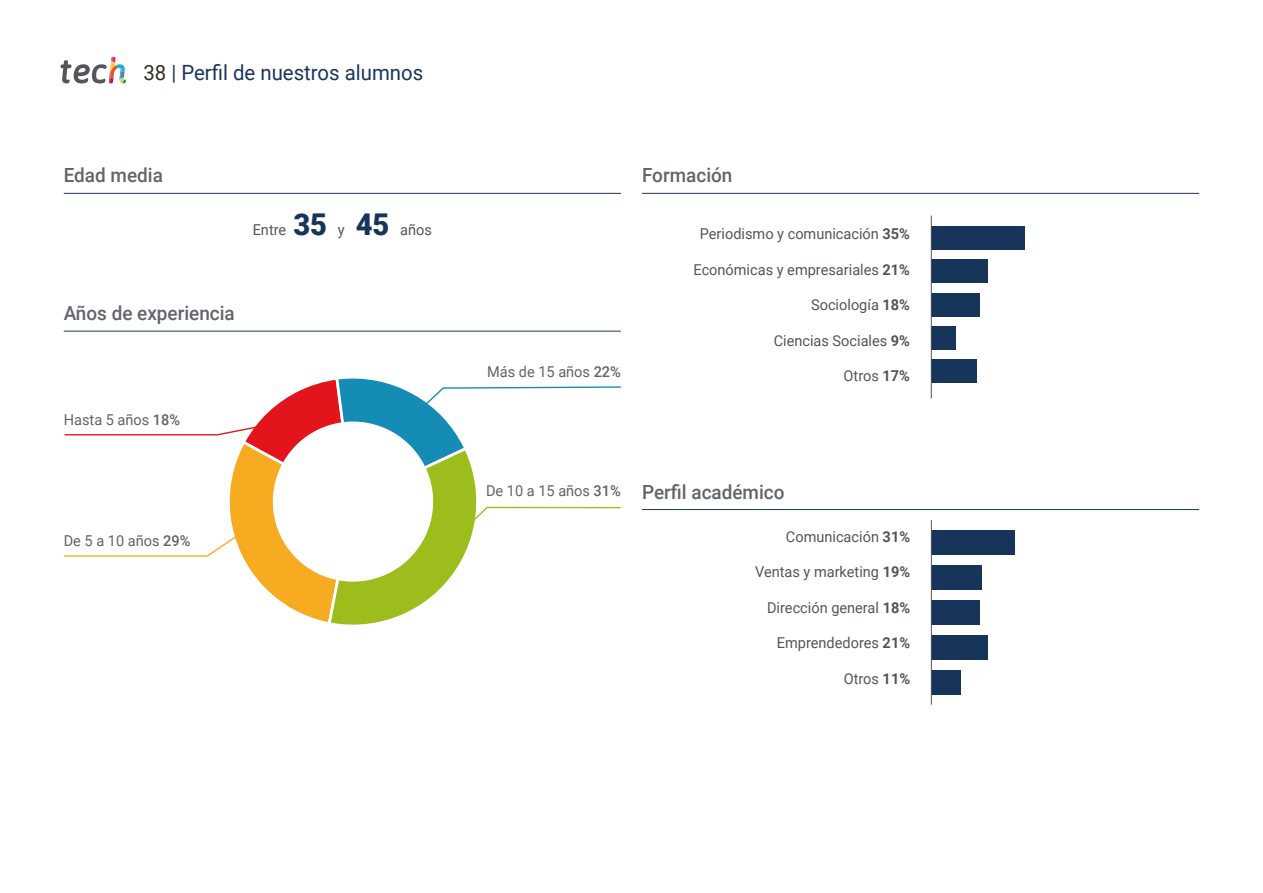
<style>
.page{position:relative;width:1263px;height:893px;background:#fff}
.page>*{position:absolute;margin:0;border:0;box-sizing:border-box;transform-origin:0 0}
.t1{font:21px "Roboto";color:#1a355c}
.t2{font:500 19.5px "Roboto";color:#61646a}
.t3{font:15px "Roboto";color:#52555b}
.t4{font:15px "Roboto";color:#636363}
.s1{color:#312e20}
.s2{font-weight:900;font-size:30px;color:#17355b}
.s3{font-weight:500}
.s4{font-weight:700}
</style>
<div class="page">
<svg style="left:61px;top:57px;width:65px;height:27px"></svg>
<hr style="left:64px;top:193px;width:557px;height:1px;background:#17355b">
<hr style="left:64px;top:331px;width:557px;height:1px;background:#17355b">
<hr style="left:642px;top:509px;width:557px;height:1px;background:#17355b">
<div style="left:931px;top:530px;width:83px;height:25px;background:#17355b"></div>
<div style="left:931px;top:565px;width:51px;height:25px;background:#17355b"></div>
<div style="left:931px;top:600px;width:48px;height:25px;background:#17355b"></div>
<div style="left:931px;top:635px;width:56px;height:25px;background:#17355b"></div>
<div style="left:931px;top:670px;width:30px;height:24px;background:#17355b"></div>
<hr style="left:931px;top:520px;width:1px;height:185px;background:#52555b">
<hr style="left:642px;top:193px;width:557px;height:1px;background:#17355b">
<div style="left:931px;top:226px;width:94px;height:24px;background:#17355b"></div>
<div style="left:931px;top:259px;width:56px;height:24px;background:#17355b"></div>
<div style="left:931px;top:293px;width:48px;height:23px;background:#17355b"></div>
<div style="left:931px;top:326px;width:24px;height:24px;background:#17355b"></div>
<div style="left:931px;top:359px;width:46px;height:24px;background:#17355b"></div>
<hr style="left:931px;top:216px;width:1px;height:182px;background:#52555b">
<svg style="left:64px;top:378px;width:557px;height:247px"></svg>
<h1 class="t1" style="left:144px;top:57px;width:281px"><span class="s1">38</span> | Perfil de nuestros alumnos</h1>
<h2 class="t2" style="left:64px;top:161px;width:101px">Edad media</h2>
<p class="t3" style="left:253px;top:219px;width:181px">Entre <span class="s2">35</span> y <span class="s2">45</span> años</p>
<h2 class="t2" style="left:64px;top:300px;width:173px">Años de experiencia</h2>
<p class="t4" style="left:64px;top:409px;width:118px">Hasta 5 años <span class="s3">18%</span></p>
<p class="t4" style="left:64px;top:530px;width:128px">De 5 a 10 años <span class="s3">29%</span></p>
<h2 class="t2" style="left:642px;top:161px;width:92px">Formación</h2>
<p class="t3" style="left:700px;top:224px;width:212px">Periodismo y comunicación <span class="s4">35%</span></p>
<p class="t3" style="left:693px;top:259px;width:218px">Económicas y empresariales <span class="s4">21%</span></p>
<p class="t3" style="left:811px;top:295px;width:100px">Sociología <span class="s4">18%</span></p>
<p class="t3" style="left:774px;top:330px;width:138px">Ciencias Sociales <span class="s4">9%</span></p>
<p class="t4" style="left:487px;top:361px;width:135px">Más de 15 años <span class="s3">22%</span></p>
<p class="t3" style="left:844px;top:366px;width:68px">Otros <span class="s4">17%</span></p>
<p class="t4" style="left:486px;top:480px;width:136px">De 10 a 15 años <span class="s3">31%</span></p>
<h2 class="t2" style="left:642px;top:478px;width:144px">Perfil académico</h2>
<p class="t3" style="left:786px;top:526px;width:126px">Comunicación <span class="s4">31%</span></p>
<p class="t3" style="left:755px;top:561px;width:157px">Ventas y marketing <span class="s4">19%</span></p>
<p class="t3" style="left:767px;top:597px;width:145px">Dirección general <span class="s4">18%</span></p>
<p class="t3" style="left:777px;top:632px;width:135px">Emprendedores <span class="s4">21%</span></p>
<p class="t3" style="left:844px;top:668px;width:68px">Otros <span class="s4">11%</span></p>
</div>
